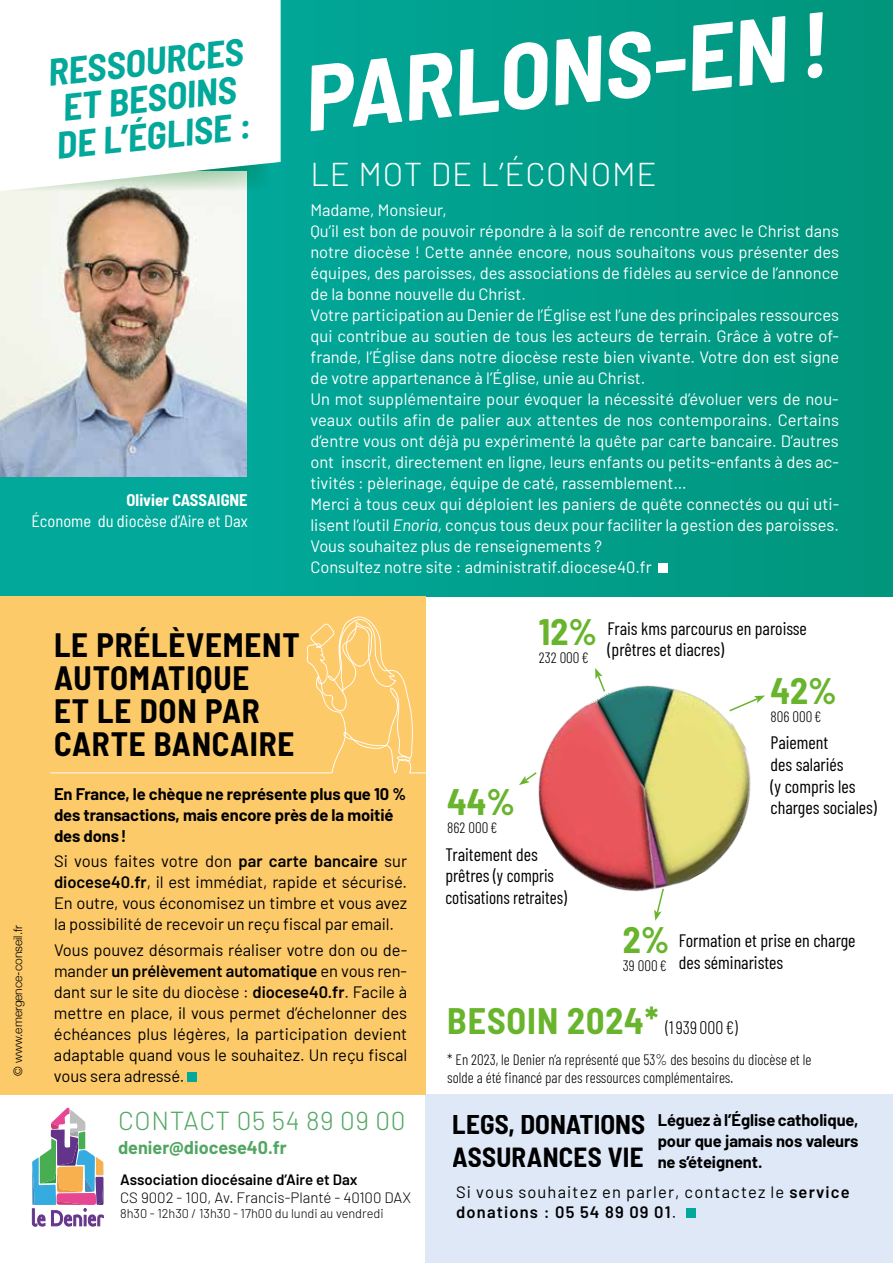
<style>
.page{position:relative;width:893px;height:1263px;background:#fff}
.page>*{position:absolute;margin:0;border:0;box-sizing:border-box;transform-origin:0 0}
.t1{font:700 semi-condensed 93px "Barlow";color:#fff}
.t2{font:700 semi-condensed 37.05px/37px "Barlow";color:#02a89a}
.t3{font:700 semi-condensed 36px "Barlow";letter-spacing:.025em;color:#69b42d}
.t4{font:700 semi-condensed 33px/33px "Barlow";letter-spacing:.025em;color:#000}
.t5{font:300 33px "Barlow";letter-spacing:.025em;color:#fff}
.t6{font:700 semi-condensed 27px/32.4px "Barlow";color:#000}
.t7{font:300 26.1px "Barlow";letter-spacing:.025em;color:#52a663}
.t8{font:18px/21.6px "Barlow Condensed";color:#000}
.t9{font:700 18px "Barlow";color:#52a663}
.t10{font:16.5px/21px "Barlow";color:#fff}
.t11{font:16.5px/21px "Barlow";letter-spacing:-.005em;color:#000;text-align:justify}
.t12{font:700 16.5px/21px "Barlow";letter-spacing:-.005em;color:#000}
.t13{font:16.5px/19.8px "Barlow";letter-spacing:.07em;color:#000}
.t14{font:semi-condensed 16.5px "Barlow";color:#fff}
.t15{font:700 semi-condensed 16.5px "Barlow";color:#fff}
.t16{font:300 15px/18px "Barlow Condensed";color:#000}
.t17{font:300 15px "Barlow";color:#000}
.t18{font:600 15px "Barlow";color:#000}
.t19{font:300 12.75px "Barlow";color:#000}
.t20{font:300 12px "Helvetica Neue";color:#000}
.s1{font-style:italic}
.s2{font-weight:600}
.s3{font-family:"Barlow Condensed";font-weight:300;font-stretch:normal;font-size:18px;color:#000}
</style>
<div class="page">
<div style="left:426px;top:1094px;width:467px;height:169px;background:#dfe8f7"></div>
<img style="left:538px;top:685px;width:213px;height:207px">
<div style="left:0;top:0;width:893px;height:596px;background:#02a89a"></div>
<div style="left:247px;top:0;width:646px;height:596px;background:linear-gradient(to right,#01a799,#01957b)"></div>
<div style="left:0;top:596px;width:425px;height:499px;background:#fdca6a"></div>
<img style="left:0;top:191px;width:247px;height:286px">
<div style="left:659px;top:563px;width:9px;height:10px;background:#fff"></div>
<svg style="left:0;top:0;width:281px;height:191px;fill:#fff"></svg>
<svg style="left:519px;top:772px;width:18px;height:13px"></svg>
<svg style="left:654px;top:887px;width:11px;height:34px"></svg>
<svg style="left:595px;top:668px;width:11px;height:25px"></svg>
<svg style="left:728px;top:695px;width:37px;height:18px"></svg>
<svg style="left:50px;top:616px;width:376px;height:157px"></svg>
<div style="left:187px;top:1072px;width:10px;height:9px;background:#02a89a"></div>
<svg style="left:31px;top:1107px;width:73px;height:120px"></svg>
<div style="left:686px;top:1207px;width:10px;height:10px;background:#02a89a"></div>
<h2 class="t2" style="left:45px;top:52px;width:198px;rotate:-6deg">RESSOURCES<br>ET BESOINS<br>DE L’ÉGLISE :</h2>
<p class="t15" style="left:127px;top:488px;width:123px">Olivier CASSAIGNE</p>
<p class="t14" style="left:31px;top:509px;width:218px">Économe du diocèse d’Aire et Dax</p>
<h1 class="t1" style="left:295px;top:31px;width:528px;rotate:-6deg">PARLONS-EN!</h1>
<h3 class="t5" style="left:310px;top:151px;width:348px">LE MOT DE L’ÉCONOME</h3>
<p class="t10" style="left:310px;top:198px;width:530px">Madame, Monsieur,<br>Qu’il est bon de pouvoir répondre à la soif de rencontre avec le Christ dans notre diocèse ! Cette année encore, nous souhaitons vous présenter des équipes, des paroisses, des associations de fidèles au service de l’annonce de la bonne nouvelle du Christ.<br>Votre participation au Denier de l’Église est l’une des principales ressources qui contribue au soutien de tous les acteurs de terrain. Grâce à votre of&shy;frande, l’Église dans notre diocèse reste bien vivante. Votre don est signe de votre appartenance à l’Église, unie au Christ.<br>Un mot supplémentaire pour évoquer la nécessité d’évoluer vers de nou&shy;veaux outils afin de palier aux attentes de nos contemporains. Certains d’entre vous ont déjà pu expérimenté la quête par carte bancaire. D’autres ont inscrit, directement en ligne, leurs enfants ou petits-enfants à des ac&shy;tivités : pèlerinage, équipe de caté, rassemblement…<br>Merci à tous ceux qui déploient les paniers de quête connectés ou qui uti&shy;lisent l’outil <span class="s1">Enoria,</span> conçus tous deux pour faciliter la gestion des paroisses.<br>Vous souhaitez plus de renseignements ?<br>Consultez notre site : administratif.diocese40.fr</p>
<p class="t20" style="left:8px;top:1076px;width:152px;rotate:-90deg">© www.emergence-conseil.fr</p>
<h3 class="t4" style="left:54px;top:626px;width:247px">LE PRÉLÈVEMENT<br>AUTOMATIQUE<br>ET LE DON PAR<br>CARTE BANCAIRE</h3>
<p class="t12" style="left:54px;top:782px;width:354px">En France, le chèque ne représente plus que 10 % des transactions, mais encore près de la moitié des dons!</p>
<p class="t11" style="left:54px;top:849px;width:355px">Si vous faites votre don <span class="s2">par carte bancaire</span> sur <span class="s2">diocese40.fr</span>, il est immédiat, rapide et sécurisé.<br>En outre, vous économisez un timbre et vous avez la possibilité de recevoir un reçu fiscal par email.</p>
<p class="t11" style="left:54px;top:938px;width:355px">Vous pouvez désormais réaliser votre don ou de&shy;mander <span class="s2">un prélèvement automatique</span> en vous ren&shy;dant sur le site du diocèse : <span class="s2">diocese40.fr</span>. Facile à mettre en place, il vous permet d’échelonner des échéances plus légères, la participation devient adaptable quand vous le souhaitez. Un reçu fiscal vous sera adressé.</p>
<h3 class="t7" style="left:118px;top:1102px;width:289px">CONTACT 05 54 89 09 00</h3>
<p class="t9" style="left:118px;top:1134px;width:170px">denier@diocese40.fr</p>
<p class="t18" style="left:120px;top:1168px;width:239px">Association diocésaine d’Aire et Dax</p>
<p class="t17" style="left:120px;top:1187px;width:292px">CS 9002 - 100, Av. Francis-Planté - 40100 DAX</p>
<p class="t19" style="left:120px;top:1204px;width:265px">8h30 - 12h30 / 13h30 - 17h00 du lundi au vendredi</p>
<h3 class="t3" style="left:539px;top:606px;width:60px">12%</h3>
<p class="t16" style="left:539px;top:648px;width:51px">232 000 €</p>
<h3 class="t3" style="left:447px;top:775px;width:69px">44%</h3>
<p class="t16" style="left:447px;top:817px;width:52px">862 000 €</p>
<p class="t8" style="left:445px;top:842px;width:123px">Traitement des prêtres (y compris cotisations retraites)</p>
<p class="t8" style="left:608px;top:616px;width:201px">Frais kms parcourus en paroisse (prêtres et diacres)</p>
<h3 class="t3" style="left:770px;top:665px;width:68px">42%</h3>
<p class="t16" style="left:770px;top:706px;width:52px">806 000 €</p>
<p class="t8" style="left:770px;top:731px;width:108px">Paiement<br>des salariés<br>(y compris les charges sociales)</p>
<h3 class="t3" style="left:623px;top:914px;width:48px">2%</h3>
<p class="t16" style="left:623px;top:955px;width:45px">39 000 €</p>
<p class="t8" style="left:679px;top:928px;width:178px">Formation et prise en charge des séminaristes</p>
<h3 class="t3" style="left:447px;top:995px;width:292px">BESOIN 2024* <span class="s3">(1939000€)</span></h3>
<p class="t16" style="left:447px;top:1049px;width:366px">* En 2023, le Denier n’a représenté que 53% des besoins du diocèse et le solde a été financé par des ressources complémentaires.</p>
<h3 class="t6" style="left:453px;top:1106px;width:194px">LEGS, DONATIONS<br>ASSURANCES VIE</h3>
<p class="t12" style="left:658px;top:1108px;width:202px;text-align:justify">Léguez à l’Église catholique, pour que jamais nos valeurs ne s’éteignent.</p>
<p class="t13" style="left:456px;top:1180px;width:395px">Si vous souhaitez en parler, contactez le <span class="s2">service donations : 05 54 89 09 01</span>.</p>
</div>
